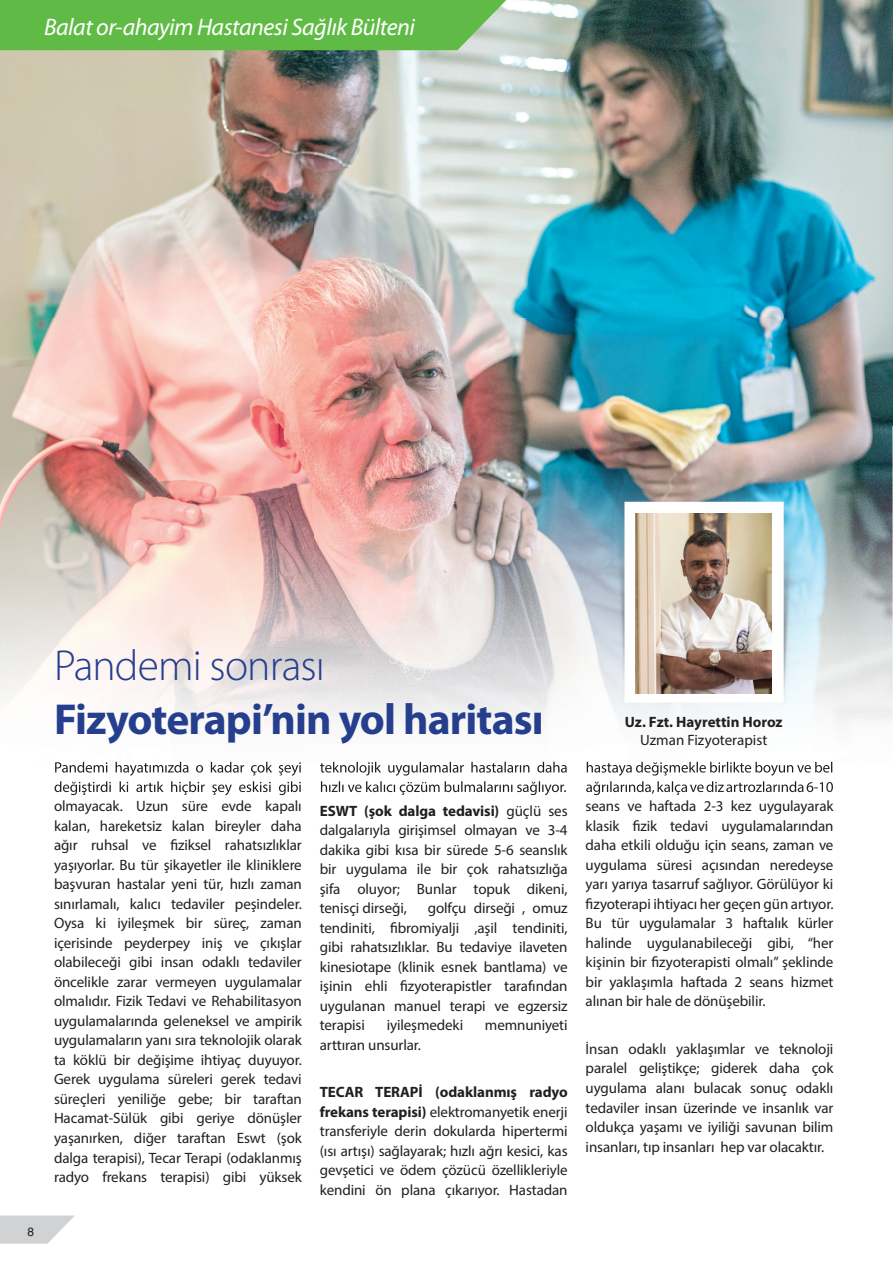
<style>
.page{position:relative;width:893px;height:1263px;background:#fff}
.page>*{position:absolute;margin:0;border:0;box-sizing:border-box;transform-origin:0 0}
.t1{font:700 43.5px "Myriad Pro";letter-spacing:-.02em;color:#253f8e}
.t2{font:300 43.5px "Myriad Pro";letter-spacing:-.02em;color:#253f8e}
.t3{font:italic 24px "Myriad Pro";letter-spacing:-.02em;color:#fff}
.t4{font:15px/19.5px "Myriad Pro";letter-spacing:-.01em;color:#231f20;text-align:justify}
.t5{font:700 15px "Myriad Pro";color:#231f20}
.t6{font:12px "Helvetica";color:#231f20}
.s1{font-weight:700}
</style>
<div class="page">
<img style="left:0;top:0;width:788px;height:479px">
<img style="left:788px;top:0;width:105px;height:762px">
<img style="left:0;top:479px;width:630px;height:317px">
<img style="left:630px;top:479px;width:158px;height:8px">
<img style="left:630px;top:714px;width:127px;height:48px">
<img style="left:55px;top:762px;width:247px;height:14px">
<img style="left:55px;top:781px;width:247px;height:14px">
<img style="left:320px;top:762px;width:248px;height:14px">
<img style="left:321px;top:781px;width:245px;height:14px">
<img style="left:587px;top:762px;width:246px;height:14px">
<img style="left:586px;top:781px;width:247px;height:14px">
<svg style="left:0;top:1215px;width:75px;height:28px"></svg>
<img style="left:605px;top:487px;width:198px;height:227px">
<img style="left:636px;top:513px;width:136px;height:180px">
<div style="left:0;top:0;width:506px;height:50px;background:#60bb46"></div>
<h2 class="t3" style="left:44px;top:12px;width:372px">Balat or-ahayim Hastanesi Sağlık Bülteni</h2>
<h1 class="t2" style="left:54px;top:639px;width:273px">Pandemi sonrası</h1>
<h1 class="t1" style="left:54px;top:691px;width:491px">Fizyoterapi’nin yol haritası</h1>
<p class="t5" style="left:625px;top:712px;width:159px">Uz. Fzt. Hayrettin Horoz</p>
<p class="t4" style="left:640px;top:730px;width:129px">Uzman Fizyoterapist</p>
<p class="t6" style="left:27px;top:1223px;width:8px">8</p>
<p class="t4" style="left:54px;top:796px;width:249px">olmayacak. Uzun süre evde kapalı kalan, hareketsiz kalan bireyler daha ağır ruhsal ve</p>
<p class="t4" style="left:54px;top:835px;width:249px;text-indent:124px">ziksel rahatsızlıklar yaşıyorlar. Bu tür şikayetler ile kliniklere başvuran hastalar yeni tür, hızlı zaman sınırlamalı, kalıcı tedaviler peşindeler.<br>Oysa ki iyileşmek bir süreç, zaman içerisinde peyderpey iniş ve çıkışlar olabileceği gibi insan odaklı tedaviler öncelikle zarar vermeyen uygulamalar olmalıdır. Fizik Tedavi ve Rehabilitasyon uygulamalarında geleneksel ve ampirik uygulamaların yanı sıra teknolojik olarak ta köklü bir değişime ihtiyaç duyuyor.<br>Gerek uygulama süreleri gerek tedavi süreçleri yeniliğe gebe; bir taraftan Hacamat-Sülük gibi geriye dönüşler yaşanırken, diğer taraftan Eswt (şok dalga terapisi), Tecar Terapi (odaklanmış radyo frekans terapisi) gibi yüksek</p>
<p class="t4" style="left:320px;top:801px;width:249px"><span class="s1">ESWT (şok dalga tedavisi)</span> güçlü ses dalgalarıyla girişimsel olmayan ve 3-4 dakika gibi kısa bir sürede 5-6 seanslık bir uygulama ile bir çok rahatsızlığa şifa oluyor; Bunlar topuk dikeni, tenisçi dirseği,</p>
<p class="t4" style="left:428px;top:898px;width:141px">golfçu dirseği , omuz</p>
<p class="t4" style="left:320px;top:918px;width:57px">tendiniti,</p>
<p class="t4" style="left:320px;top:918px;width:249px;text-indent:78px">bromiyalji ,aşil tendiniti, gibi rahatsızlıklar. Bu tedaviye ilaveten kinesiotape (klinik esnek bantlama) ve işinin ehli</p>
<p class="t4" style="left:320px;top:976px;width:249px;text-indent:88px">zyoterapistler tarafından uygulanan manuel terapi ve egzersiz terapisi</p>
<p class="t4" style="left:387px;top:1015px;width:78px">iyileşmedeki</p>
<p class="t4" style="left:485px;top:1015px;width:84px">memnuniyeti</p>
<p class="t4" style="left:320px;top:1035px;width:103px">arttıran unsurlar.</p>
<p class="t4" style="left:320px;top:1082px;width:249px"><span class="s1">TECAR TERAPİ (odaklanmış radyo frekans terapisi)</span> elektromanyetik enerji transferiyle derin dokularda hipertermi (ısı artışı) sağlayarak; hızlı ağrı kesici, kas gevşetici ve ödem çözücü özellikleriyle kendini ön plana çıkarıyor. Hastadan</p>
<p class="t4" style="left:586px;top:796px;width:249px">seans ve haftada 2-3 kez uygulayarak klasik</p>
<p class="t4" style="left:640px;top:816px;width:195px">zik tedavi uygulamalarından</p>
<p class="t4" style="left:586px;top:835px;width:249px">daha etkili olduğu için seans, zaman ve</p>
<p class="t4" style="left:586px;top:855px;width:249px">uygulama süresi açısından neredeyse</p>
<p class="t4" style="left:586px;top:874px;width:249px">yarı yarıya tasarruf sağlıyor. Görülüyor ki</p>
<p class="t4" style="left:593px;top:894px;width:242px">zyoterapi ihtiyacı her geçen gün artıyor.</p>
<p class="t4" style="left:586px;top:913px;width:249px">Bu tür uygulamalar 3 haftalık kürler</p>
<p class="t4" style="left:586px;top:933px;width:249px">halinde uygulanabileceği gibi, “her</p>
<p class="t4" style="left:586px;top:952px;width:249px">kişinin bir zyoterapisti olmalı” şeklinde</p>
<p class="t4" style="left:586px;top:972px;width:249px">bir yaklaşımla haftada 2 seans hizmet</p>
<p class="t4" style="left:586px;top:991px;width:181px">alınan bir hale de dönüşebilir.</p>
<p class="t4" style="left:586px;top:1039px;width:249px">İnsan odaklı yaklaşımlar ve teknoloji paralel geliştikçe; giderek daha çok uygulama alanı bulacak sonuç odaklı tedaviler insan üzerinde ve insanlık var oldukça yaşamı ve iyiliği savunan bilim insanları, tıp insanları hep var olacaktır.</p>
</div>
